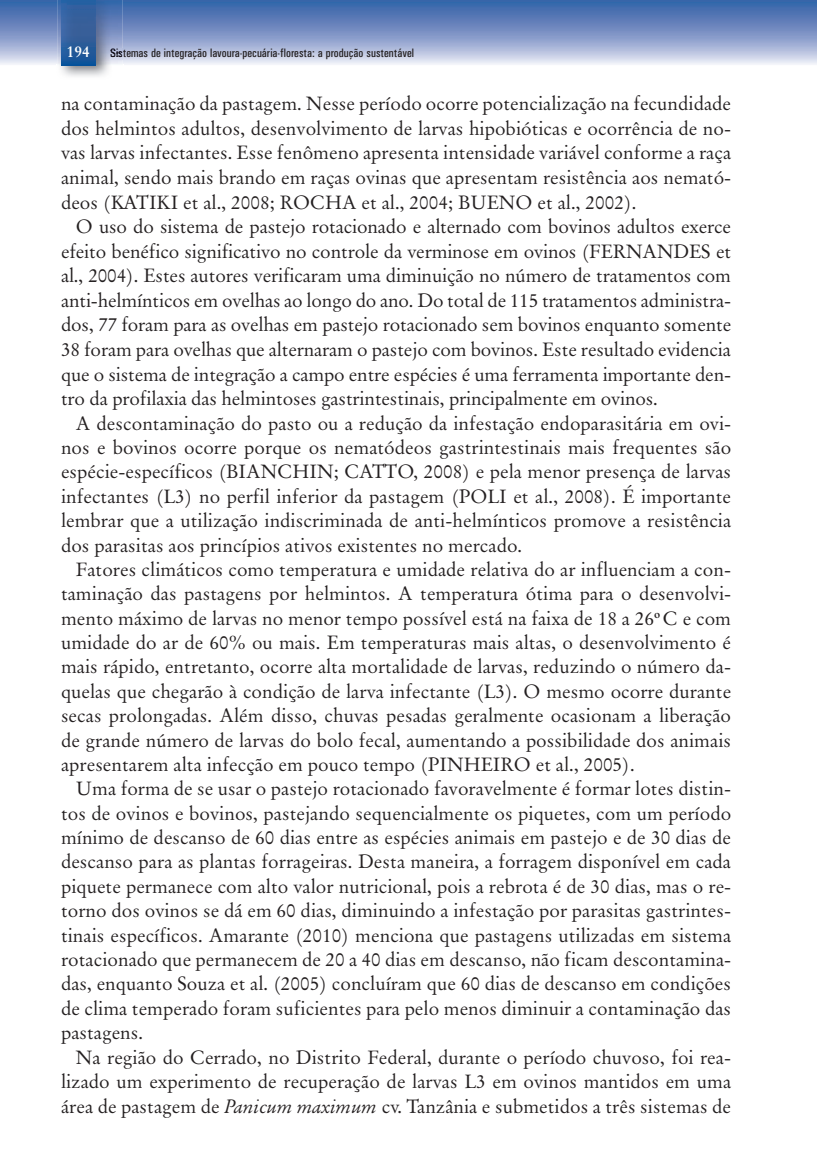
<style>
.page{position:relative;width:817px;height:1164px;background:#fff}
.page>*{position:absolute;margin:0;border:0;box-sizing:border-box;transform-origin:0 0}
.t1{font:19.25px/24.3px "Original Garamond BT";color:#231f20;text-align:justify}
.t2{font:700 15.75px "Original Garamond BT";color:#fff}
.t3{font:12.25px "Univers Condensed";color:#231f20}
.s1{color:#0d0a19}
.s2{color:#100d1a}
.s3{font-style:italic}
</style>
<div class="page">
<svg style="left:0;top:0;width:816px;height:65px;background:#7f97c7"></svg>
<svg style="left:123px;top:48px;width:290px;height:11px;background:#c1c9e3"></svg>
<img style="left:57px;top:0;width:66px;height:77px">
<svg style="left:111px;top:48px;width:12px;height:11px"></svg>
<img style="left:61px;top:0;width:35px;height:65px">
<p class="t2" style="left:67px;top:45px;width:25px">194</p>
<p class="t3" style="left:110px;top:48px;width:305px"><span class="s1">Si</span><span class="s2">s</span>temas de integração lavoura-pecuária-floresta: a produção sustentável</p>
<p class="t1" style="left:61px;top:93px;width:671px">na contaminação da pastagem. Nesse período ocorre potencialização na fecundidade dos helmintos adultos, desenvolvimento de larvas hipobióticas e ocorrência de no&shy;vas larvas infectantes. Esse fenômeno apresenta intensidade variável conforme a raça animal, sendo mais brando em raças ovinas que apresentam resistência aos nemató&shy;deos (KATIKI et al., 2008; ROCHA et al., 2004; BUENO et al., 2002).</p>
<p class="t1" style="left:61px;top:216px;width:671px;text-indent:15px">O uso do sistema de pastejo rotacionado e alternado com bovinos adultos exerce efeito benéfico significativo no controle da verminose em ovinos (FERNANDES et al., 2004). Estes autores verificaram uma diminuição no número de tratamentos com anti-helmínticos em ovelhas ao longo do ano. Do total de 115 tratamentos administra&shy;dos, 77 foram para as ovelhas em pastejo rotacionado sem bovinos enquanto somente 38 foram para ovelhas que alternaram o pastejo com bovinos. Este resultado evidencia que o sistema de integração a campo entre espécies é uma ferramenta importante den&shy;tro da profilaxia das helmintoses gastrintestinais, principalmente em ovinos.</p>
<p class="t1" style="left:61px;top:412px;width:671px;text-indent:15px">A descontaminação do pasto ou a redução da infestação endoparasitária em ovi&shy;nos e bovinos ocorre porque os nematódeos gastrintestinais mais frequentes são espécie-específicos (BIANCHIN; CATTO, 2008) e pela menor presença de larvas infectantes (L3) no perfil inferior da pastagem (POLI et al., 2008). É importante lembrar que a utilização indiscriminada de anti-helmínticos promove a resistência dos parasitas aos princípios ativos existentes no mercado.</p>
<p class="t1" style="left:61px;top:559px;width:671px;text-indent:15px">Fatores climáticos como temperatura e umidade relativa do ar influenciam a con&shy;taminação das pastagens por helmintos. A temperatura ótima para o desenvolvi&shy;mento máximo de larvas no menor tempo possível está na faixa de 18 a 26<sup>o</sup> C e com umidade do ar de 60% ou mais. Em temperaturas mais altas, o desenvolvimento é mais rápido, entretanto, ocorre alta mortalidade de larvas, reduzindo o número da&shy;quelas que chegarão à condição de larva infectante (L3). O mesmo ocorre durante secas prolongadas. Além disso, chuvas pesadas geralmente ocasionam a liberação de grande número de larvas do bolo fecal, aumentando a possibilidade dos animais apresentarem alta infecção em pouco tempo (PINHEIRO et al., 2005).</p>
<p class="t1" style="left:61px;top:778px;width:671px;text-indent:15px">Uma forma de se usar o pastejo rotacionado favoravelmente é formar lotes distin&shy;tos de ovinos e bovinos, pastejando sequencialmente os piquetes, com um período mínimo de descanso de 60 dias entre as espécies animais em pastejo e de 30 dias de descanso para as plantas forrageiras. Desta maneira, a forragem disponível em cada piquete permanece com alto valor nutricional, pois a rebrota é de 30 dias, mas o re&shy;torno dos ovinos se dá em 60 dias, diminuindo a infestação por parasitas gastrintes&shy;tinais específicos. Amarante (2010) menciona que pastagens utilizadas em sistema rotacionado que permanecem de 20 a 40 dias em descanso, não ficam descontamina&shy;das, enquanto Souza et al. (2005) concluíram que 60 dias de descanso em condições de clima temperado foram suficientes para pelo menos diminuir a contaminação das pastagens.</p>
<p class="t1" style="left:61px;top:1046px;width:671px;text-indent:15px">Na região do Cerrado, no Distrito Federal, durante o período chuvoso, foi rea&shy;lizado um experimento de recuperação de larvas L3 em ovinos mantidos em uma área de pastagem de <span class="s3">Panicum maximum</span> cv. Tanzânia e submetidos a três sistemas de</p>
</div>
